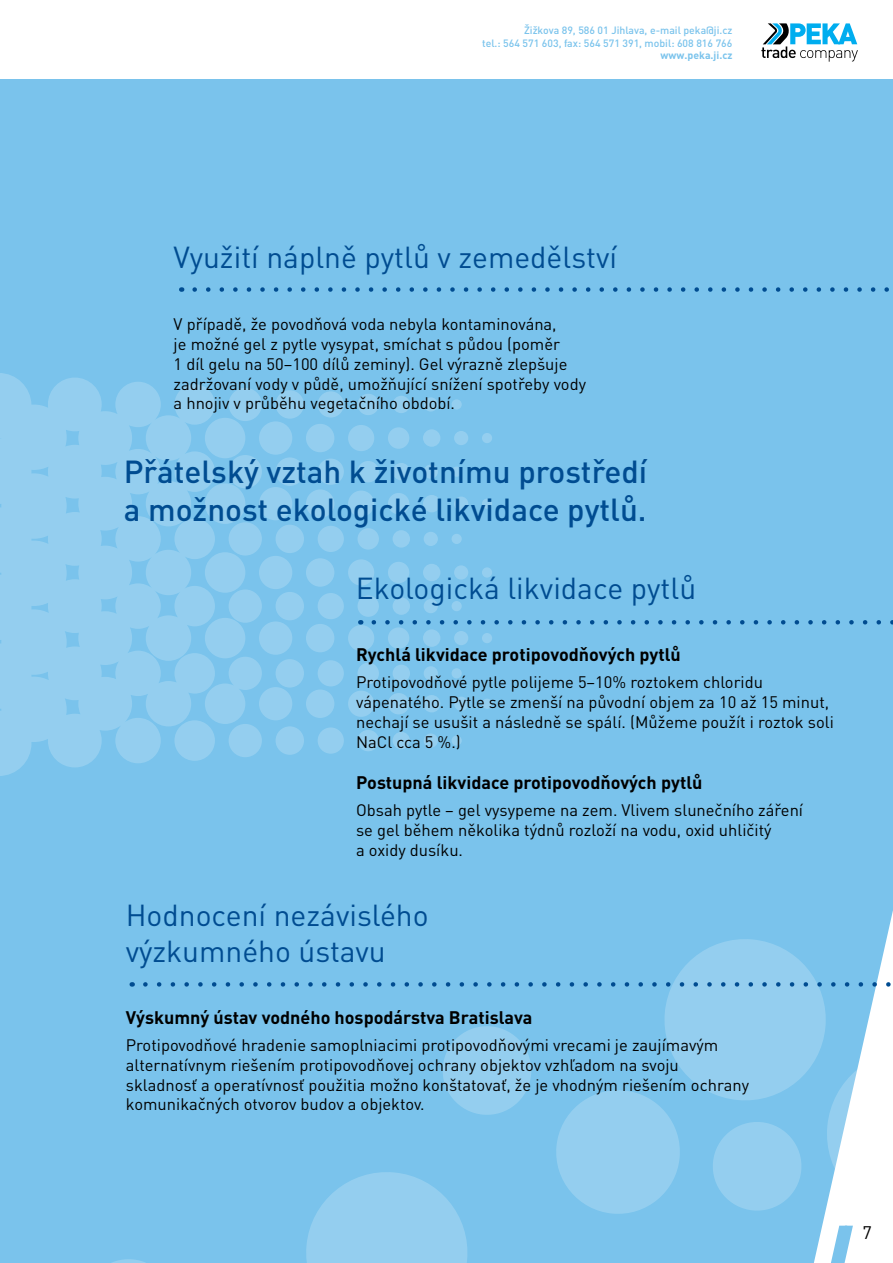
<style>
.page{position:relative;width:893px;height:1263px;background:#fff}
.page>*{position:absolute;margin:0;border:0;box-sizing:border-box;transform-origin:0 0}
.t1{font:500 31.5px/37.8px "DIN Pro";color:#004c91}
.t2{font:30px/36px "DIN Pro";color:#004c91}
.t3{font:700 18px "DIN Pro";color:#000}
.t4{font:16.5px/19.8px "DIN Pro";color:#000}
.t5{font:500 10.5px/12.6px "DIN Pro";color:#7ac3ec;text-align:right}
.t6{font:700 10.5px "DIN Pro";color:#7ac3ec}
</style>
<div class="page">
<div style="left:0;top:79px;width:893px;height:1184px;background:#7ac3ec"></div>
<svg style="left:761px;top:23px;width:97px;height:39px"></svg>
<div style="left:229px;top:388px;width:33px;height:33px;background:#94ceef;border-radius:50%"></div>
<div style="left:276px;top:390px;width:28px;height:29px;background:#94ceef;border-radius:50%"></div>
<div style="left:318px;top:391px;width:26px;height:27px;background:#94ceef;border-radius:50%"></div>
<div style="left:357px;top:394px;width:22px;height:21px;background:#94ceef;border-radius:50%"></div>
<div style="left:393px;top:396px;width:17px;height:17px;background:#94ceef;border-radius:50%"></div>
<div style="left:424px;top:397px;width:14px;height:15px;background:#94ceef;border-radius:50%"></div>
<div style="left:452px;top:399px;width:10px;height:11px;background:#94ceef;border-radius:50%"></div>
<div style="left:205px;top:418px;width:40px;height:40px;background:#94ceef;border-radius:50%"></div>
<div style="left:259px;top:421px;width:33px;height:34px;background:#94ceef;border-radius:50%"></div>
<div style="left:306px;top:424px;width:28px;height:28px;background:#94ceef;border-radius:50%"></div>
<div style="left:348px;top:425px;width:26px;height:26px;background:#94ceef;border-radius:50%"></div>
<div style="left:388px;top:427px;width:21px;height:22px;background:#94ceef;border-radius:50%"></div>
<div style="left:423px;top:429px;width:17px;height:18px;background:#94ceef;border-radius:50%"></div>
<div style="left:454px;top:431px;width:14px;height:14px;background:#94ceef;border-radius:50%"></div>
<div style="left:482px;top:433px;width:10px;height:10px;background:#94ceef;border-radius:50%"></div>
<div style="left:205px;top:483px;width:40px;height:41px;background:#94ceef;border-radius:50%"></div>
<div style="left:259px;top:487px;width:33px;height:33px;background:#94ceef;border-radius:50%"></div>
<div style="left:306px;top:489px;width:28px;height:29px;background:#94ceef;border-radius:50%"></div>
<div style="left:348px;top:490px;width:26px;height:27px;background:#94ceef;border-radius:50%"></div>
<div style="left:388px;top:493px;width:21px;height:21px;background:#94ceef;border-radius:50%"></div>
<div style="left:423px;top:495px;width:17px;height:17px;background:#94ceef;border-radius:50%"></div>
<div style="left:454px;top:496px;width:14px;height:15px;background:#94ceef;border-radius:50%"></div>
<div style="left:482px;top:498px;width:10px;height:11px;background:#94ceef;border-radius:50%"></div>
<div style="left:205px;top:552px;width:40px;height:41px;background:#94ceef;border-radius:50%"></div>
<div style="left:259px;top:556px;width:33px;height:33px;background:#94ceef;border-radius:50%"></div>
<div style="left:306px;top:558px;width:28px;height:29px;background:#94ceef;border-radius:50%"></div>
<div style="left:348px;top:559px;width:26px;height:27px;background:#94ceef;border-radius:50%"></div>
<div style="left:388px;top:562px;width:21px;height:21px;background:#94ceef;border-radius:50%"></div>
<div style="left:423px;top:564px;width:17px;height:17px;background:#94ceef;border-radius:50%"></div>
<div style="left:454px;top:565px;width:14px;height:15px;background:#94ceef;border-radius:50%"></div>
<div style="left:482px;top:567px;width:10px;height:11px;background:#94ceef;border-radius:50%"></div>
<div style="left:205px;top:618px;width:40px;height:40px;background:#94ceef;border-radius:50%"></div>
<div style="left:259px;top:621px;width:33px;height:34px;background:#94ceef;border-radius:50%"></div>
<div style="left:306px;top:624px;width:28px;height:28px;background:#94ceef;border-radius:50%"></div>
<div style="left:348px;top:625px;width:26px;height:26px;background:#94ceef;border-radius:50%"></div>
<div style="left:388px;top:627px;width:21px;height:22px;background:#94ceef;border-radius:50%"></div>
<div style="left:423px;top:629px;width:17px;height:18px;background:#94ceef;border-radius:50%"></div>
<div style="left:454px;top:631px;width:14px;height:14px;background:#94ceef;border-radius:50%"></div>
<div style="left:482px;top:633px;width:10px;height:10px;background:#94ceef;border-radius:50%"></div>
<svg style="left:0;top:373px;width:215px;height:403px;fill:#94ceef"></svg>
<svg style="left:205px;top:657px;width:57px;height:67px"></svg>
<div style="left:259px;top:687px;width:33px;height:33px;background:#94ceef;border-radius:50%"></div>
<div style="left:306px;top:689px;width:28px;height:29px;background:#94ceef;border-radius:50%"></div>
<div style="left:348px;top:691px;width:26px;height:26px;background:#94ceef;border-radius:50%"></div>
<div style="left:388px;top:693px;width:21px;height:21px;background:#94ceef;border-radius:50%"></div>
<div style="left:423px;top:695px;width:17px;height:17px;background:#94ceef;border-radius:50%"></div>
<div style="left:454px;top:697px;width:14px;height:14px;background:#94ceef;border-radius:50%"></div>
<div style="left:482px;top:699px;width:10px;height:10px;background:#94ceef;border-radius:50%"></div>
<div style="left:229px;top:455px;width:33px;height:33px;background:#94ceef;border-radius:50%"></div>
<div style="left:276px;top:457px;width:28px;height:29px;background:#94ceef;border-radius:50%"></div>
<div style="left:318px;top:458px;width:26px;height:27px;background:#94ceef;border-radius:50%"></div>
<div style="left:357px;top:461px;width:22px;height:21px;background:#94ceef;border-radius:50%"></div>
<div style="left:393px;top:463px;width:17px;height:17px;background:#94ceef;border-radius:50%"></div>
<div style="left:424px;top:465px;width:14px;height:14px;background:#94ceef;border-radius:50%"></div>
<div style="left:452px;top:467px;width:10px;height:10px;background:#94ceef;border-radius:50%"></div>
<div style="left:229px;top:522px;width:33px;height:33px;background:#94ceef;border-radius:50%"></div>
<div style="left:276px;top:525px;width:28px;height:28px;background:#94ceef;border-radius:50%"></div>
<div style="left:318px;top:526px;width:26px;height:26px;background:#94ceef;border-radius:50%"></div>
<div style="left:357px;top:528px;width:22px;height:22px;background:#94ceef;border-radius:50%"></div>
<div style="left:393px;top:530px;width:17px;height:18px;background:#94ceef;border-radius:50%"></div>
<div style="left:424px;top:532px;width:14px;height:14px;background:#94ceef;border-radius:50%"></div>
<div style="left:452px;top:534px;width:10px;height:10px;background:#94ceef;border-radius:50%"></div>
<div style="left:229px;top:589px;width:33px;height:34px;background:#94ceef;border-radius:50%"></div>
<div style="left:276px;top:592px;width:28px;height:28px;background:#94ceef;border-radius:50%"></div>
<div style="left:318px;top:593px;width:26px;height:26px;background:#94ceef;border-radius:50%"></div>
<div style="left:357px;top:595px;width:22px;height:22px;background:#94ceef;border-radius:50%"></div>
<div style="left:393px;top:597px;width:17px;height:18px;background:#94ceef;border-radius:50%"></div>
<div style="left:424px;top:599px;width:14px;height:14px;background:#94ceef;border-radius:50%"></div>
<div style="left:452px;top:601px;width:10px;height:10px;background:#94ceef;border-radius:50%"></div>
<div style="left:276px;top:659px;width:28px;height:28px;background:#94ceef;border-radius:50%"></div>
<div style="left:318px;top:660px;width:26px;height:26px;background:#94ceef;border-radius:50%"></div>
<div style="left:357px;top:663px;width:22px;height:21px;background:#94ceef;border-radius:50%"></div>
<div style="left:393px;top:665px;width:17px;height:17px;background:#94ceef;border-radius:50%"></div>
<div style="left:424px;top:666px;width:14px;height:14px;background:#94ceef;border-radius:50%"></div>
<div style="left:452px;top:668px;width:10px;height:10px;background:#94ceef;border-radius:50%"></div>
<div style="left:174px;top:720px;width:41px;height:41px;background:#94ceef;border-radius:50%"></div>
<div style="left:229px;top:724px;width:33px;height:33px;background:#94ceef;border-radius:50%"></div>
<div style="left:276px;top:726px;width:28px;height:29px;background:#94ceef;border-radius:50%"></div>
<div style="left:318px;top:727px;width:26px;height:27px;background:#94ceef;border-radius:50%"></div>
<div style="left:357px;top:730px;width:22px;height:21px;background:#94ceef;border-radius:50%"></div>
<div style="left:393px;top:732px;width:17px;height:17px;background:#94ceef;border-radius:50%"></div>
<div style="left:424px;top:733px;width:14px;height:15px;background:#94ceef;border-radius:50%"></div>
<div style="left:452px;top:735px;width:10px;height:11px;background:#94ceef;border-radius:50%"></div>
<svg style="left:195px;top:287px;width:694px;height:5px"></svg>
<svg style="left:374px;top:620px;width:519px;height:4px"></svg>
<svg style="left:112px;top:911px;width:781px;height:352px"></svg>
<p class="t5" style="left:482px;top:23px;width:252px">Žižkova 89, 586 01 Jihlava, e-mail peka@ji.cz<br>tel.: 564 571 603, fax: 564 571 391, mobil: 608 816 766</p>
<p class="t6" style="left:661px;top:48px;width:73px">www.peka.ji.cz</p>
<h2 class="t2" style="left:174px;top:237px;width:445px">Využití náplně pytlů v zemedělství</h2>
<p class="t4" style="left:174px;top:314px;width:414px">V případě, že povodňová voda nebyla kontaminována,<br>je možné gel z pytle vysypat, smíchat s půdou (poměr<br>1 díl gelu na 50–100 dílů zeminy). Gel výrazně zlepšuje zadržovaní vody v půdě, umožňující snížení spotřeby vody a hnojiv v průběhu vegetačního období.</p>
<h1 class="t1" style="left:124px;top:451px;width:525px">Přátelský vztah k životnímu prostředí a možnost ekologické likvidace pytlů.</h1>
<h2 class="t2" style="left:356px;top:569px;width:342px">Ekologická likvidace pytlů</h2>
<p class="t3" style="left:356px;top:642px;width:326px">Rychlá likvidace protipovodňových pytlů</p>
<p class="t4" style="left:356px;top:672px;width:479px">Protipovodňové pytle polijeme 5–10% roztokem chloridu vápenatého. Pytle se zmenší na původní objem za 10 až 15 minut, nechají se usušit a následně se spálí. (Můžeme použít i roztok soli NaCl cca 5 %.)</p>
<p class="t3" style="left:356px;top:770px;width:348px">Postupná likvidace protipovodňových pytlů</p>
<p class="t4" style="left:356px;top:800px;width:448px">Obsah pytle – gel vysypeme na zem. Vlivem slunečního záření se gel během několika týdnů rozloží na vodu, oxid uhličitý<br>a oxidy dusíku.</p>
<h2 class="t2" style="left:126px;top:896px;width:304px">Hodnocení nezávislého výzkumného ústavu</h2>
<p class="t3" style="left:126px;top:1005px;width:408px">Výskumný ústav vodného hospodárstva Bratislava</p>
<p class="t4" style="left:126px;top:1034px;width:625px">Protipovodňové hradenie samoplniacimi protipovodňovými vrecami je zaujímavým alternatívnym riešením protipovodňovej ochrany objektov vzhľadom na svoju skladnosť a operatívnosť použitia možno konštatovať, že je vhodným riešením ochrany komunikačných otvorov budov a objektov.</p>
</div>
